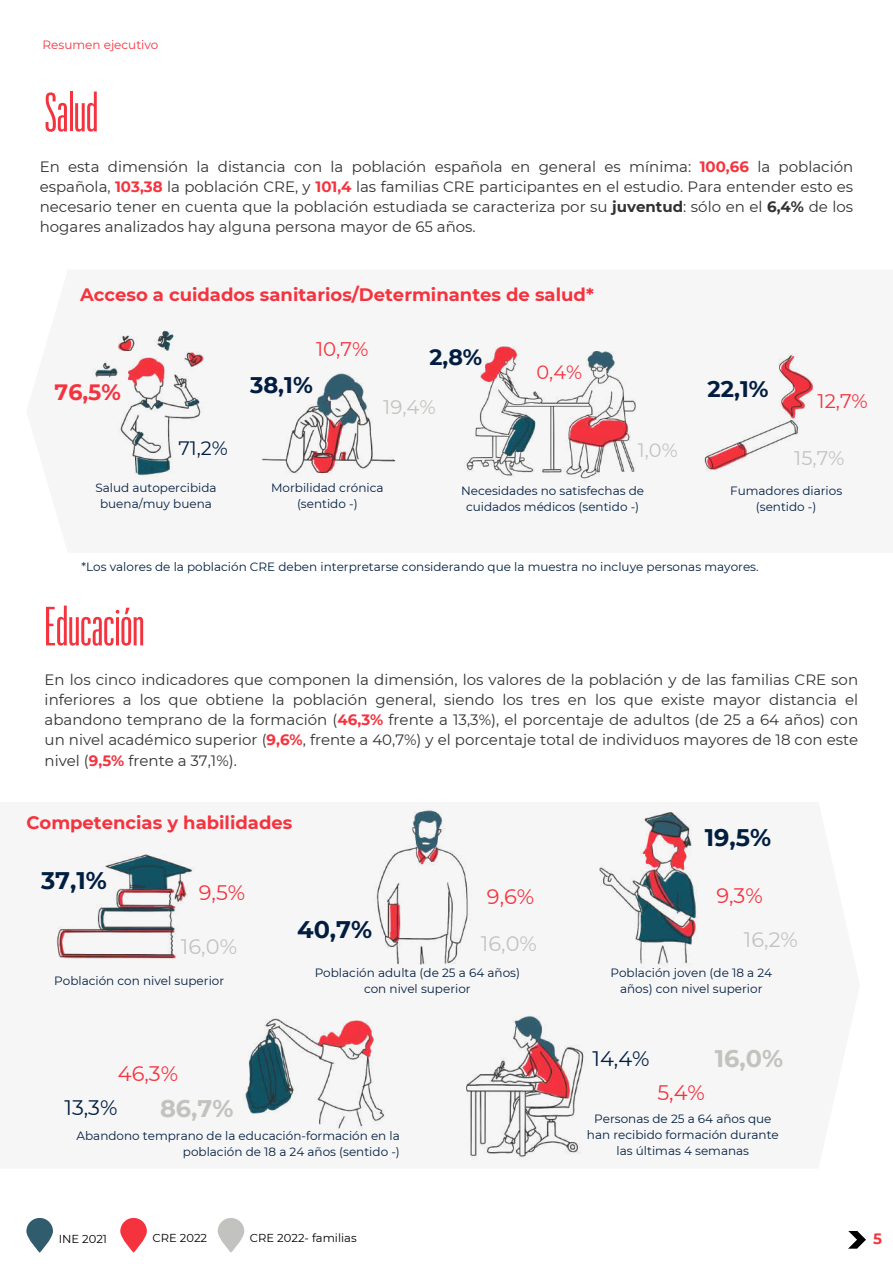
<style>
.page{position:relative;width:893px;height:1264px;background:#fff}
.page>*{position:absolute;margin:0;border:0;box-sizing:border-box;transform-origin:0 0}
.t1{font:54px "Graphik XXX Cond";color:#f5333f}
.t2{font:700 24px "Montserrat";color:#011e41}
.t3{font:700 24px "Montserrat";color:#c2c3bf}
.t4{font:700 22.5px "Montserrat";color:#011e41}
.t5{font:700 22.2px "Montserrat";color:#f5333f}
.t6{font:700 22.05px "Montserrat";color:#011e41}
.t7{font:21px "Montserrat";color:#f5333f}
.t8{font:21px "Montserrat";color:#c2c3bf}
.t9{font:21px "Montserrat";color:#011e41}
.t10{font:19.8px "Montserrat";color:#f5333f}
.t11{font:19.8px "Montserrat";color:#c2c3bf}
.t12{font:19.65px "Montserrat";color:#f5333f}
.t13{font:19.65px "Montserrat";color:#c2c3bf}
.t14{font:19.35px "Montserrat";color:#011e41}
.t15{font:19.35px "Montserrat";color:#f5333f}
.t16{font:19.35px "Montserrat";color:#c2c3bf}
.t17{font:700 18px "Montserrat";color:#f5333f}
.t18{font:15px/20.2px "Montserrat";color:#323232;text-align:justify}
.t19{font:700 15px "Montserrat";color:#f5333f}
.t20{font:12px/16px "Montserrat";color:#011e41;text-align:center}
.t21{font:12px "Montserrat";color:#f5333f}
.t22{font:11.55px "Montserrat";color:#000}
.s1{font-weight:700;color:#f5333f}
.s2{font-weight:700}
</style>
<div class="page">
<svg style="left:120px;top:1217px;width:27px;height:35px"></svg>
<svg style="left:26px;top:1217px;width:27px;height:35px"></svg>
<svg style="left:848px;top:1231px;width:17px;height:17px"></svg>
<svg style="left:218px;top:1217px;width:26px;height:35px"></svg>
<img style="left:373px;top:807px;width:99px;height:158px">
<img style="left:92px;top:330px;width:112px;height:148px">
<img style="left:260px;top:372px;width:139px;height:102px">
<img style="left:464px;top:346px;width:172px;height:136px">
<img style="left:700px;top:353px;width:115px;height:119px">
<img style="left:53px;top:854px;width:142px;height:105px">
<img style="left:242px;top:1015px;width:143px;height:115px">
<img style="left:466px;top:1015px;width:122px;height:145px">
<img style="left:599px;top:812px;width:99px;height:156px">
<p class="t21" style="left:43px;top:37px;width:117px">Resumen ejecutivo</p>
<h1 class="t1" style="left:45px;top:88px;width:55px">Salud</h1>
<p class="t18" style="left:40px;top:156px;width:815px">En esta dimensión la distancia con la población española en general es mínima: <span class="s1">100,66</span> la población española, <span class="s1">103,38</span> la población CRE, y <span class="s1">101,4</span> las familias CRE participantes en el estudio. Para entender esto es necesario tener en cuenta que la población estudiada se caracteriza por su <span class="s2">juventud</span>: sólo en el <span class="s2">6,4%</span> de los hogares analizados hay alguna persona mayor de 65 años.</p>
<p class="t17" style="left:80px;top:284px;width:515px">Acceso a cuidados sanitarios/Determinantes de salud*</p>
<h3 class="t5" style="left:55px;top:378px;width:68px">76,5%</h3>
<p class="t14" style="left:178px;top:436px;width:51px">71,2%</p>
<h3 class="t10" style="left:316px;top:337px;width:54px">10,7%</h3>
<h3 class="t4" style="left:250px;top:371px;width:64px">38,1%</h3>
<h3 class="t6" style="left:429px;top:343px;width:54px">2,8%</h3>
<p class="t15" style="left:536px;top:361px;width:47px">0,4%</p>
<h3 class="t4" style="left:707px;top:375px;width:62px">22,1%</h3>
<h3 class="t11" style="left:383px;top:394px;width:54px">19,4%</h3>
<h3 class="t12" style="left:817px;top:388px;width:52px">12,7%</h3>
<p class="t16" style="left:637px;top:438px;width:41px">1,0%</p>
<h3 class="t13" style="left:794px;top:446px;width:52px">15,7%</h3>
<p class="t20" style="left:95px;top:480px;width:123px">Salud autopercibida buena/muy buena</p>
<p class="t20" style="left:271px;top:480px;width:114px">Morbilidad crónica (sentido -)</p>
<p class="t20" style="left:461px;top:482px;width:184px">Necesidades no satisfechas de cuidados médicos (sentido -)</p>
<p class="t20" style="left:730px;top:482px;width:113px">Fumadores diarios (sentido -)</p>
<p class="t20" style="left:81px;top:558px;width:678px">*Los valores de la población CRE deben interpretarse considerando que la muestra no incluye personas mayores.</p>
<h1 class="t1" style="left:45px;top:601px;width:101px">Educación</h1>
<p class="t18" style="left:45px;top:669px;width:815px">En los cinco indicadores que componen la dimensión, los valores de la población y de las familias CRE son inferiores a los que obtiene la población general, siendo los tres en los que existe mayor distancia el abandono temprano de la formación (<span class="s1">46,3%</span> frente a 13,3%), el porcentaje de adultos (de 25 a 64 años) con un nivel académico superior (<span class="s1">9,6%</span>, frente a 40,7%) y el porcentaje total de individuos mayores de 18 con este nivel (<span class="s1">9,5%</span> frente a 37,1%).</p>
<p class="t17" style="left:26px;top:811px;width:267px">Competencias y habilidades</p>
<h2 class="t2" style="left:41px;top:866px;width:67px">37,1%</h2>
<h3 class="t7" style="left:199px;top:879px;width:48px">9,5%</h3>
<h3 class="t8" style="left:181px;top:933px;width:58px">16,0%</h3>
<h2 class="t2" style="left:297px;top:914px;width:76px">40,7%</h2>
<h3 class="t7" style="left:487px;top:883px;width:49px">9,6%</h3>
<h3 class="t8" style="left:481px;top:930px;width:58px">16,0%</h3>
<h2 class="t2" style="left:704px;top:822px;width:68px">19,5%</h2>
<h3 class="t7" style="left:716px;top:882px;width:48px">9,3%</h3>
<h3 class="t8" style="left:743px;top:926px;width:56px">16,2%</h3>
<p class="t20" style="left:54px;top:972px;width:171px">Población con nivel superior</p>
<p class="t20" style="left:315px;top:964px;width:207px">Población adulta (de 25 a 64 años) con nivel superior</p>
<p class="t20" style="left:610px;top:964px;width:163px">Población joven (de 18 a 24 años) con nivel superior</p>
<h3 class="t7" style="left:118px;top:1060px;width:62px">46,3%</h3>
<h3 class="t9" style="left:64px;top:1094px;width:55px">13,3%</h3>
<h2 class="t3" style="left:160px;top:1093px;width:75px">86,7%</h2>
<p class="t20" style="left:77px;top:1128px;width:325px;text-align:right">Abandono temprano de la educación-formación en la población de 18 a 24 años (sentido -)</p>
<p class="t22" style="left:59px;top:1231px;width:50px">INE 2021</p>
<p class="t22" style="left:152px;top:1230px;width:56px">CRE 2022</p>
<p class="t22" style="left:250px;top:1230px;width:108px">CRE 2022- familias</p>
<h3 class="t9" style="left:592px;top:1045px;width:59px">14,4%</h3>
<h2 class="t3" style="left:714px;top:1043px;width:70px">16,0%</h2>
<h3 class="t7" style="left:657px;top:1079px;width:49px">5,4%</h3>
<p class="t20" style="left:587px;top:1110px;width:193px">Personas de 25 a 64 años que han recibido formación durante las últimas 4 semanas</p>
<p class="t19" style="left:873px;top:1229px;width:10px">5</p>
</div>
